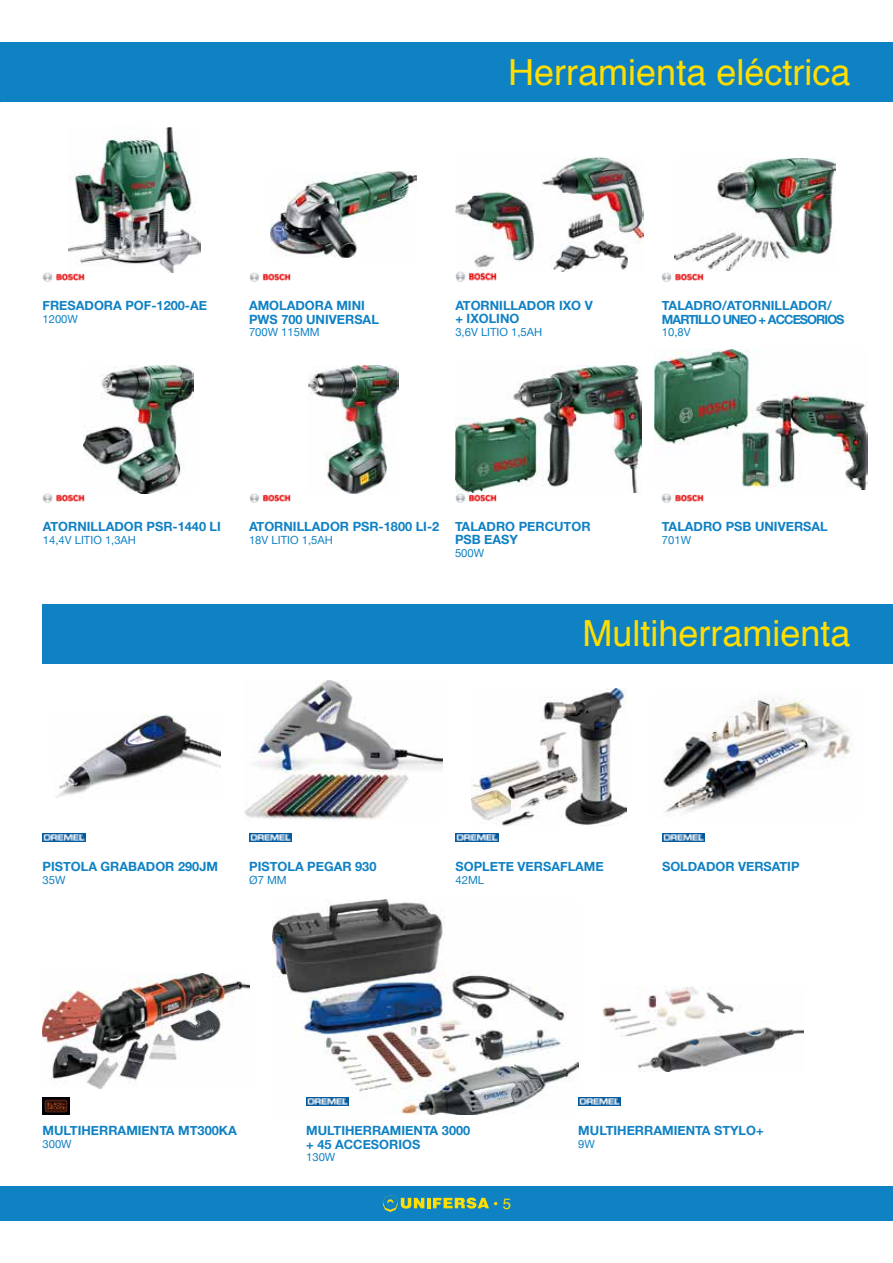
<style>
.page{position:relative;width:893px;height:1263px;background:#fff}
.page>*{position:absolute;margin:0;border:0;box-sizing:border-box;transform-origin:0 0}
.t1{font:36px "Helvetica";color:#ffde00}
.t2{font:15px "Helvetica";color:#fff}
.t3{font:700 12.75px/13.5px "Helvetica Neue";color:#0f81c4}
.t4{font:700 12.75px/13.5px "Helvetica Neue";letter-spacing:-.075em;color:#0f81c4}
.t5{font:11.25px "Helvetica Neue";color:#0f81c4}
.s1{font-weight:700;color:#ffde00}
.s2{color:#ffde00}
</style>
<div class="page">
<div style="left:0;top:1186px;width:893px;height:34px;background:#0f82c4"></div>
<hr style="left:427px;top:1198px;width:4px;height:10px;background:#ffde00">
<svg style="left:433px;top:1197px;width:56px;height:11px"></svg>
<svg style="left:383px;top:1195px;width:41px;height:17px"></svg>
<img style="left:68px;top:128px;width:132px;height:144px">
<img style="left:43px;top:272px;width:42px;height:9px">
<img style="left:455px;top:366px;width:187px;height:127px">
<img style="left:455px;top:493px;width:42px;height:9px">
<div style="left:0;top:43px;width:893px;height:59px;background:#0f82c4"></div>
<div style="left:43px;top:604px;width:850px;height:59px;background:#0f82c4"></div>
<img style="left:43px;top:1097px;width:27px;height:17px">
<img style="left:271px;top:171px;width:146px;height:87px">
<img style="left:249px;top:272px;width:42px;height:9px">
<img style="left:244px;top:680px;width:198px;height:140px">
<img style="left:249px;top:833px;width:43px;height:9px">
<img style="left:56px;top:714px;width:164px;height:84px">
<img style="left:43px;top:833px;width:42px;height:9px">
<img style="left:663px;top:698px;width:189px;height:114px">
<img style="left:662px;top:833px;width:43px;height:9px">
<img style="left:471px;top:689px;width:155px;height:137px">
<img style="left:455px;top:833px;width:43px;height:9px">
<img style="left:42px;top:973px;width:207px;height:116px">
<img style="left:272px;top:900px;width:306px;height:214px">
<img style="left:306px;top:1097px;width:43px;height:9px">
<img style="left:604px;top:986px;width:200px;height:85px">
<img style="left:578px;top:1097px;width:43px;height:9px">
<img style="left:455px;top:157px;width:189px;height:115px">
<img style="left:455px;top:272px;width:42px;height:9px">
<img style="left:309px;top:366px;width:89px;height:127px">
<img style="left:249px;top:493px;width:42px;height:10px">
<img style="left:674px;top:158px;width:162px;height:113px">
<img style="left:662px;top:272px;width:42px;height:9px">
<img style="left:655px;top:349px;width:212px;height:141px">
<img style="left:662px;top:493px;width:42px;height:10px">
<img style="left:83px;top:366px;width:111px;height:127px">
<img style="left:43px;top:493px;width:42px;height:10px">
<h1 class="t1" style="left:508px;top:45px;width:344px">Herramienta eléctrica</h1>
<p class="t3" style="left:43px;top:299px;width:166px">FRESADORA POF-1200-AE</p>
<p class="t5" style="left:43px;top:311px;width:37px">1200W</p>
<p class="t3" style="left:249px;top:299px;width:131px">AMOLADORA MINI<br>PWS 700 UNIVERSAL</p>
<p class="t5" style="left:249px;top:324px;width:72px">700W 115MM</p>
<p class="t3" style="left:455px;top:299px;width:139px">ATORNILLADOR IXO V + IXOLINO</p>
<p class="t5" style="left:455px;top:324px;width:88px">3,6V LITIO 1,5AH</p>
<p class="t4" style="left:662px;top:299px;width:184px">TALADRO/ATORNILLADOR/<br>MARTILLO UNEO + ACCESORIOS</p>
<p class="t5" style="left:662px;top:324px;width:30px">10,8V</p>
<p class="t3" style="left:43px;top:520px;width:180px">ATORNILLADOR PSR-1440 LI</p>
<p class="t5" style="left:43px;top:532px;width:95px">14,4V LITIO 1,3AH</p>
<p class="t3" style="left:249px;top:520px;width:192px">ATORNILLADOR PSR-1800 LI-2</p>
<p class="t5" style="left:249px;top:532px;width:85px">18V LITIO 1,5AH</p>
<p class="t3" style="left:455px;top:520px;width:137px">TALADRO PERCUTOR<br>PSB EASY</p>
<p class="t5" style="left:455px;top:545px;width:31px">500W</p>
<p class="t3" style="left:662px;top:520px;width:167px">TALADRO PSB UNIVERSAL</p>
<p class="t5" style="left:662px;top:532px;width:31px">701W</p>
<h1 class="t1" style="left:582px;top:606px;width:270px">Multiherramienta</h1>
<p class="t3" style="left:43px;top:860px;width:177px">PISTOLA GRABADOR 290JM</p>
<p class="t5" style="left:43px;top:872px;width:24px">35W</p>
<p class="t3" style="left:249px;top:860px;width:129px">PISTOLA PEGAR 930</p>
<p class="t5" style="left:249px;top:872px;width:39px">Ø7 MM</p>
<p class="t3" style="left:455px;top:860px;width:150px">SOPLETE VERSAFLAME</p>
<p class="t3" style="left:662px;top:860px;width:139px">SOLDADOR VERSATIP</p>
<p class="t5" style="left:455px;top:872px;width:30px">42ML</p>
<p class="t3" style="left:43px;top:1124px;width:196px">MULTIHERRAMIENTA MT300KA</p>
<p class="t5" style="left:43px;top:1136px;width:31px">300W</p>
<p class="t3" style="left:306px;top:1124px;width:166px">MULTIHERRAMIENTA 3000 + 45 ACCESORIOS</p>
<p class="t5" style="left:306px;top:1149px;width:31px">130W</p>
<p class="t2" style="left:493px;top:1192px;width:19px">| <span class="s1">•</span> <span class="s2">5</span></p>
<p class="t3" style="left:578px;top:1124px;width:187px">MULTIHERRAMIENTA STYLO+</p>
<p class="t5" style="left:578px;top:1136px;width:18px">9W</p>
</div>
